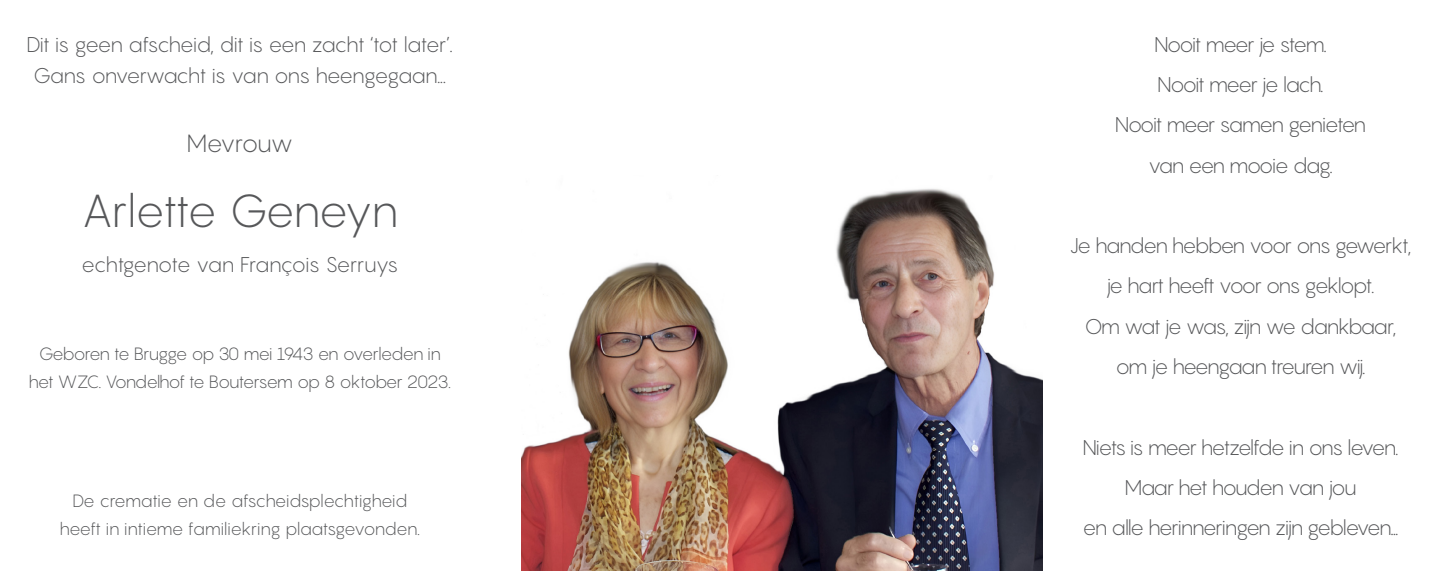
<style>
.page{position:relative;width:1439px;height:571px;background:#fff}
.page>*{position:absolute;margin:0;border:0;box-sizing:border-box;transform-origin:0 0}
.t1{font:300 45.5px "Pangram";letter-spacing:-.045em;color:#57585a}
.t2{font:300 24.5px "Pangram";letter-spacing:-.05em;color:#57585a}
.t3{font:300 21px "Pangram";letter-spacing:-.08em;color:#57585a}
.t4{font:300 21px "Pangram";letter-spacing:-.055em;color:#57585a}
.t5{font:300 21px "Pangram";letter-spacing:-.05em;color:#57585a}
.t6{font:300 17.5px/28px "Pangram";letter-spacing:-.05em;color:#57585a;text-align:center}
</style>
<div class="page">
<img style="left:521px;top:189px;width:521px;height:381px">
<p class="t4" style="left:27px;top:31px;width:428px">Dit is geen afscheid, dit is een zacht ‘tot later’.</p>
<p class="t4" style="left:33px;top:62px;width:415px">Gans onverwacht is van ons heengegaan...</p>
<p class="t2" style="left:186px;top:127px;width:108px">Mevrouw</p>
<p class="t1" style="left:81px;top:181px;width:318px">Arlette Geneyn</p>
<p class="t5" style="left:81px;top:251px;width:319px">echtgenote van François Serruys</p>
<p class="t6" style="left:29px;top:339px;width:424px">Geboren te Brugge op 30 mei 1943 en overleden in het WZC. Vondelhof te Boutersem op 8 oktober 2023.</p>
<p class="t6" style="left:72px;top:486px;width:336px">De crematie en de afscheidsplechtigheid</p>
<p class="t6" style="left:59px;top:514px;width:362px">heeft in intieme familiekring plaatsgevonden.</p>
<p class="t3" style="left:1154px;top:31px;width:174px">Nooit meer je stem.</p>
<p class="t3" style="left:1157px;top:71px;width:168px">Nooit meer je lach.</p>
<p class="t3" style="left:1114px;top:111px;width:253px">Nooit meer samen genieten</p>
<p class="t3" style="left:1148px;top:151px;width:186px">van een mooie dag.</p>
<p class="t3" style="left:1069px;top:232px;width:343px">Je handen hebben voor ons gewerkt,</p>
<p class="t3" style="left:1106px;top:272px;width:270px">je hart heeft voor ons geklopt.</p>
<p class="t3" style="left:1084px;top:312px;width:313px">Om wat je was, zijn we dankbaar,</p>
<p class="t3" style="left:1115px;top:353px;width:252px">om je heengaan treuren wij.</p>
<p class="t3" style="left:1082px;top:433px;width:317px">Niets is meer hetzelfde in ons leven.</p>
<p class="t3" style="left:1124px;top:473px;width:234px">Maar het houden van jou</p>
<p class="t3" style="left:1082px;top:514px;width:318px">en alle herinneringen zijn gebleven...</p>
</div>
